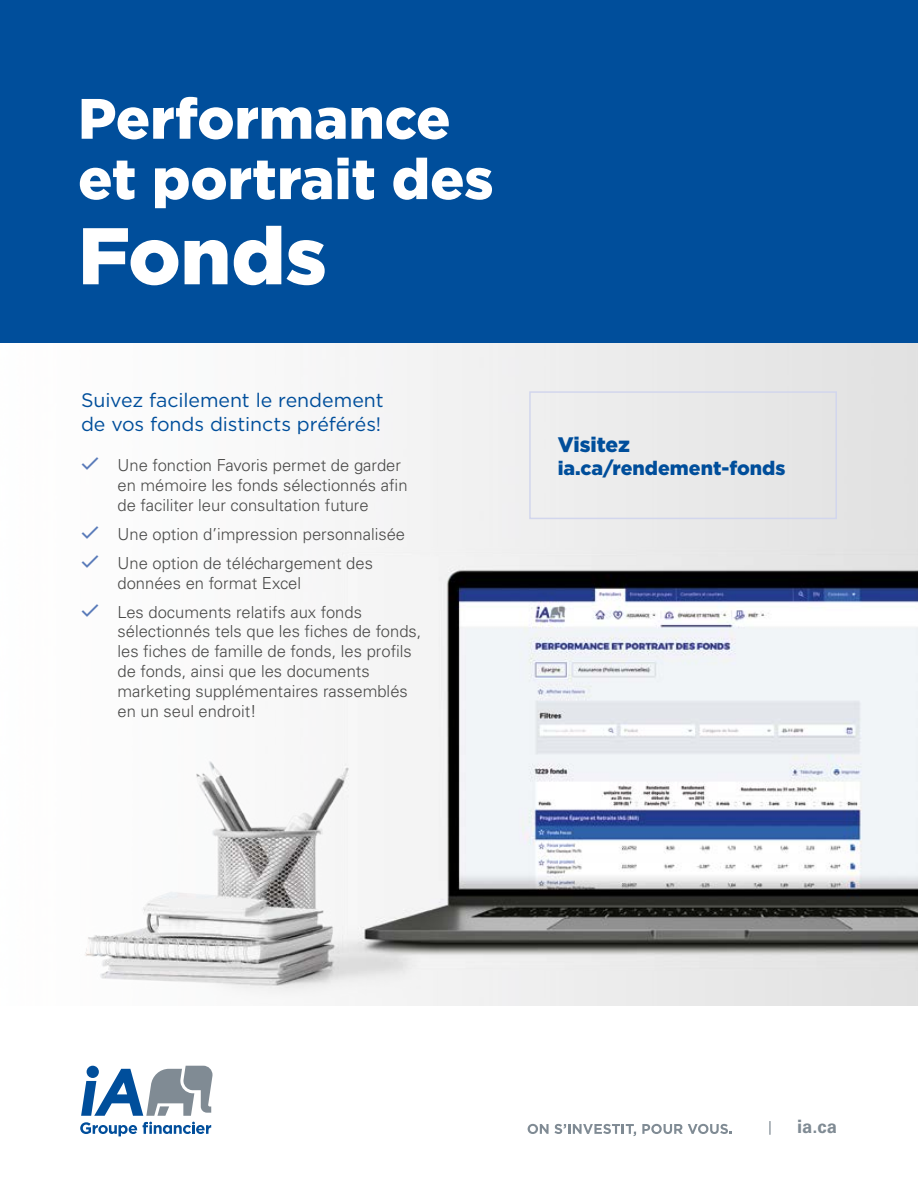
<style>
.page{position:relative;width:918px;height:1188px;background:#fff}
.page>*{position:absolute;margin:0;border:0;box-sizing:border-box;transform-origin:0 0}
.t1{font:900 80.1px "Gotham";color:#fff}
.t2{font:900 56.85px/60.4px "Gotham";color:#fff}
.t3{font:900 21px "Gotham";letter-spacing:-.005em;color:#004e9b}
.t4{font:19.5px/24px "Gotham";letter-spacing:-.005em;color:#004e9b}
.t5{font:900 19.5px "Gotham";color:#004e9b}
.t6{font:700 18.45px "Univers LT Std";color:#808b94}
.t7{font:300 16.65px/20px "Univers LT Std";color:#4a4a49}
.s1{font-family:"Crochet";font-weight:400;font-size:18px;color:#597ab9}
</style>
<div class="page">
<img style="left:0;top:342px;width:918px;height:663px">
<div style="left:0;top:0;width:918px;height:342px;background:#004e9b"></div>
<svg style="left:528px;top:1124px;width:108px;height:12px"></svg>
<svg style="left:642px;top:1124px;width:90px;height:10px"></svg>
<svg style="left:81px;top:1066px;width:132px;height:50px"></svg>
<svg style="left:80px;top:1122px;width:57px;height:14px"></svg>
<svg style="left:143px;top:1122px;width:68px;height:12px"></svg>
<div style="left:529px;top:391px;width:308px;height:128px;border:2px solid #d2d6ed"></div>
<svg style="left:769px;top:1121px;width:2px;height:14px"></svg>
<h1 class="t2" style="left:78px;top:88px;width:417px">Performance et portrait des</h1>
<h1 class="t1" style="left:78px;top:201px;width:250px">Fonds</h1>
<h3 class="t4" style="left:81px;top:388px;width:304px">Suivez facilement le rendement de vos fonds distincts préférés!</h3>
<p class="t7" style="left:117px;top:455px;width:292px;text-indent:-36px"><span class="s1">•</span> Une fonction Favoris permet de garder en mémoire les fonds sélectionnés afin de faciliter leur consultation future</p>
<p class="t7" style="left:81px;top:524px;width:326px"><span class="s1">•</span> Une option d’impression personnalisée</p>
<p class="t7" style="left:117px;top:553px;width:257px;text-indent:-36px"><span class="s1">•</span> Une option de téléchargement des données en format Excel</p>
<p class="t7" style="left:117px;top:602px;width:306px;text-indent:-36px"><span class="s1">•</span> Les documents relatifs aux fonds sélectionnés tels que les fiches de fonds, les fiches de famille de fonds, les profils de fonds, ainsi que les documents marketing supplémentaires rassemblés en un seul endroit!</p>
<p class="t3" style="left:558px;top:430px;width:74px">Visitez</p>
<p class="t5" style="left:558px;top:455px;width:229px">ia.ca/rendement-fonds</p>
<p class="t6" style="left:797px;top:1116px;width:41px">ia.ca</p>
</div>
